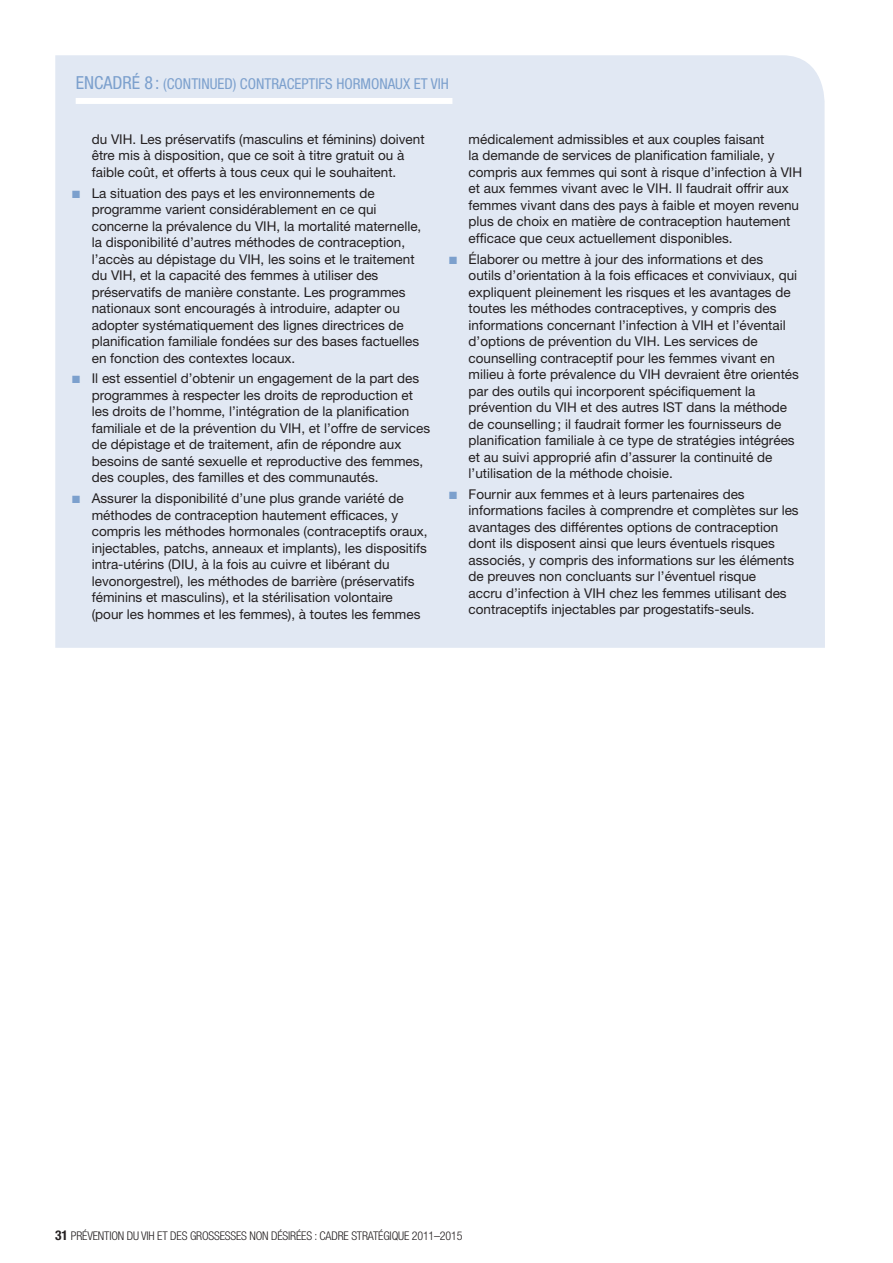
<style>
.page{position:relative;width:893px;height:1263px;background:#fff}
.page>*{position:absolute;margin:0;border:0;box-sizing:border-box;transform-origin:0 0}
.t1{font:condensed 15px "Helvetica Neue";color:#7ca0cd}
.t2{font:13.5px/16.5px "Helvetica Neue";color:#231f20}
.t3{font:300 condensed 12px "Helvetica Neue";letter-spacing:-.015em;color:#231f20}
.s1{font-size:18px}
.s2{color:#7ca0cd}
.s3{font-weight:700;font-size:13.5px}
</style>
<div class="page">
<div style="left:55px;top:55px;width:770px;height:593px;background:#e1e8f3"></div>
<div style="left:76px;top:98px;width:376px;height:6px;background:#fff"></div>
<p class="t1" style="left:76px;top:75px;width:100px"><span class="s1">ENCADRÉ 8 :</span> (CONTINUED</p>
<p class="t1" style="left:233px;top:75px;width:218px">) CONTRACEPTIFS HORMONAUX ET VIH</p>
<p class="t2" style="left:92px;top:131px;width:334px">du VIH. Les préservatifs (masculins et féminins) doivent être mis à disposition, que ce soit à titre gratuit ou à faible coût, et offerts à tous ceux qui le souhaitent.</p>
<p class="t2" style="left:92px;top:184px;width:331px;text-indent:-20px"><span class="s2">■</span> La situation des pays et les environnements de programme varient considérablement en ce qui concerne la prévalence du VIH, la mortalité maternelle, la disponibilité d’autres méthodes de contraception, l’accès au dépistage du VIH, les soins et le traitement du VIH, et la capacité des femmes à utiliser des préservatifs de manière constante. Les programmes nationaux sont encouragés à introduire, adapter ou adopter systématiquement des lignes directrices de planification familiale fondées sur des bases factuelles en fonction des contextes locaux.</p>
<p class="t2" style="left:92px;top:370px;width:340px;text-indent:-20px"><span class="s2">■</span> Il est essentiel d’obtenir un engagement de la part des programmes à respecter les droits de reproduction et les droits de l’homme, l’intégration de la planification familiale et de la prévention du VIH, et l’offre de services de dépistage et de traitement, afin de répondre aux besoins de santé sexuelle et reproductive des femmes, des couples, des familles et des communautés.</p>
<p class="t2" style="left:92px;top:490px;width:337px;text-indent:-20px"><span class="s2">■</span> Assurer la disponibilité d’une plus grande variété de méthodes de contraception hautement efficaces, y compris les méthodes hormonales (contraceptifs oraux, injectables, patchs, anneaux et implants), les dispositifs intra-utérins (DIU, à la fois au cuivre et libérant du levonorgestrel), les méthodes de barrière (préservatifs féminins et masculins), et la stérilisation volontaire<br>(pour les hommes et les femmes), à toutes les femmes</p>
<p class="t2" style="left:469px;top:131px;width:335px">médicalement admissibles et aux couples faisant<br>la demande de services de planification familiale, y compris aux femmes qui sont à risque d’infection à VIH et aux femmes vivant avec le VIH. Il faudrait offrir aux femmes vivant dans des pays à faible et moyen revenu plus de choix en matière de contraception hautement efficace que ceux actuellement disponibles.</p>
<p class="t2" style="left:469px;top:250px;width:332px;text-indent:-20px"><span class="s2">■</span> Élaborer ou mettre à jour des informations et des<br>outils d’orientation à la fois efficaces et conviviaux, qui expliquent pleinement les risques et les avantages de toutes les méthodes contraceptives, y compris des informations concernant l’infection à VIH et l’éventail d’options de prévention du VIH. Les services de counselling contraceptif pour les femmes vivant en milieu à forte prévalence du VIH devraient être orientés par des outils qui incorporent spécifiquement la prévention du VIH et des autres IST dans la méthode de counselling; il faudrait former les fournisseurs de planification familiale à ce type de stratégies intégrées et au suivi approprié afin d’assurer la continuité de l’utilisation de la méthode choisie.</p>
<p class="t2" style="left:469px;top:486px;width:332px;text-indent:-20px"><span class="s2">■</span> Fournir aux femmes et à leurs partenaires des informations faciles à comprendre et complètes sur les avantages des différentes options de contraception dont ils disposent ainsi que leurs éventuels risques associés, y compris des informations sur les éléments de preuves non concluants sur l’éventuel risque<br>accru d’infection à VIH chez les femmes utilisant des contraceptifs injectables par progestatifs-seuls.</p>
<p class="t3" style="left:55px;top:1229px;width:28px"><span class="s3">31</span> PRÉVENTION</p>
<p class="t3" style="left:127px;top:1229px;width:70px">DU VIH ET DES GROSSESSES</p>
<p class="t3" style="left:249px;top:1229px;width:7px">NON</p>
<p class="t3" style="left:271px;top:1229px;width:6px">DÉSIRÉES</p>
<p class="t3" style="left:315px;top:1229px;width:18px">: CADRE</p>
<p class="t3" style="left:351px;top:1229px;width:7px">STRATÉGIQUE</p>
<p class="t3" style="left:412px;top:1229px;width:52px">2011–2015</p>
</div>
